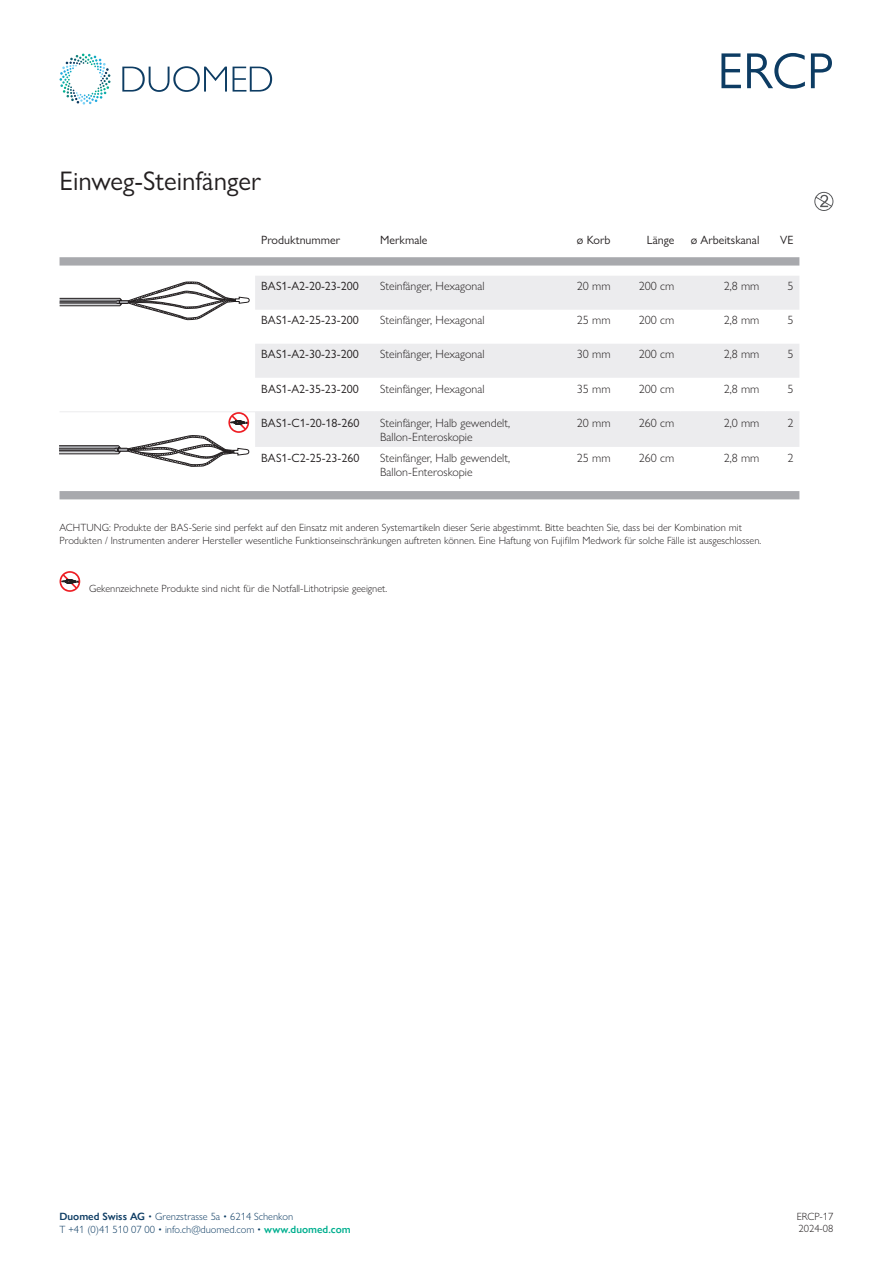
<style>
.page{position:relative;width:893px;height:1263px;background:#fff}
.page>*{position:absolute;margin:0;border:0;box-sizing:border-box;transform-origin:0 0}
.t1{font:51px "Gill Sans Nova";color:#0d3c63}
.Titel2{font:27px "Gill Sans Nova";color:#231f20}
.t2{font:300 12px/14.4px "Gill Sans Nova";color:#231f20}
.t3{font:12px "Gill Sans Nova";color:#231f20}
.t4{font:300 10.5px/12.6px "Gill Sans Nova";color:#231f20}
.t5{font:300 10.5px/13.2px "Gill Sans Nova";color:#0d3c63}
.s1{font-weight:600}
.s2{font-weight:600;color:#01af8f}
</style>
<div class="page">
<svg style="left:60px;top:54px;width:51px;height:51px"></svg>
<svg style="left:122px;top:66px;width:150px;height:26px"></svg>
<svg style="left:814px;top:192px;width:19px;height:19px"></svg>
<svg style="left:60px;top:257px;width:739px;height:242px"></svg>
<svg style="left:255px;top:276px;width:544px;height:171px;fill:#ececee"></svg>
<hr style="left:60px;top:411px;width:70px;height:1px;background:#ececee">
<hr style="left:130px;top:411px;width:125px;height:1px;background:#ececee">
<hr style="left:255px;top:411px;width:119px;height:1px;background:#ececee">
<hr style="left:374px;top:411px;width:183px;height:1px;background:#ececee">
<hr style="left:557px;top:411px;width:60px;height:1px;background:#ececee">
<hr style="left:617px;top:411px;width:63px;height:1px;background:#ececee">
<hr style="left:680px;top:411px;width:85px;height:1px;background:#ececee">
<hr style="left:765px;top:411px;width:34px;height:1px;background:#ececee">
<svg style="left:59px;top:281px;width:191px;height:39px"></svg>
<svg style="left:59px;top:412px;width:190px;height:55px"></svg>
<svg style="left:60px;top:571px;width:20px;height:21px"></svg>
<p class="Titel2" style="left:60px;top:164px;width:203px">Einweg-Steinfänger</p>
<h1 class="t1" style="left:718px;top:40px;width:117px">ERCP</h1>
<p class="t3" style="left:261px;top:233px;width:81px">Produktnummer</p>
<p class="t3" style="left:380px;top:233px;width:49px">Merkmale</p>
<p class="t3" style="left:577px;top:233px;width:35px">ø Korb</p>
<p class="t3" style="left:647px;top:233px;width:29px">Länge</p>
<p class="t3" style="left:691px;top:233px;width:70px">ø Arbeitskanal</p>
<p class="t3" style="left:780px;top:233px;width:15px">VE</p>
<p class="t3" style="left:261px;top:279px;width:99px">BAS1-A2-20-23-200</p>
<p class="t2" style="left:380px;top:279px;width:106px">Steinfänger, Hexagonal</p>
<p class="t2" style="left:577px;top:279px;width:35px">20 mm</p>
<p class="t2" style="left:639px;top:279px;width:37px">200 cm</p>
<p class="t2" style="left:724px;top:279px;width:37px">2,8 mm</p>
<p class="t2" style="left:787px;top:279px;width:7px">5</p>
<p class="t3" style="left:261px;top:313px;width:99px">BAS1-A2-25-23-200</p>
<p class="t2" style="left:380px;top:313px;width:106px">Steinfänger, Hexagonal</p>
<p class="t2" style="left:577px;top:313px;width:35px">25 mm</p>
<p class="t2" style="left:639px;top:313px;width:37px">200 cm</p>
<p class="t2" style="left:724px;top:313px;width:37px">2,8 mm</p>
<p class="t2" style="left:787px;top:313px;width:7px">5</p>
<p class="t3" style="left:261px;top:347px;width:99px">BAS1-A2-30-23-200</p>
<p class="t2" style="left:380px;top:347px;width:106px">Steinfänger, Hexagonal</p>
<p class="t2" style="left:577px;top:347px;width:35px">30 mm</p>
<p class="t2" style="left:639px;top:347px;width:37px">200 cm</p>
<p class="t2" style="left:724px;top:347px;width:37px">2,8 mm</p>
<p class="t2" style="left:787px;top:347px;width:7px">5</p>
<p class="t3" style="left:261px;top:381px;width:99px">BAS1-A2-35-23-200</p>
<p class="t2" style="left:380px;top:381px;width:106px">Steinfänger, Hexagonal</p>
<p class="t2" style="left:577px;top:381px;width:35px">35 mm</p>
<p class="t2" style="left:639px;top:381px;width:37px">200 cm</p>
<p class="t2" style="left:724px;top:381px;width:37px">2,8 mm</p>
<p class="t2" style="left:787px;top:381px;width:7px">5</p>
<p class="t3" style="left:261px;top:415px;width:100px">BAS1-C1-20-18-260</p>
<p class="t2" style="left:380px;top:415px;width:132px">Steinfänger, Halb gewendelt,<br>Ballon-Enteroskopie</p>
<p class="t2" style="left:577px;top:415px;width:35px">20 mm</p>
<p class="t2" style="left:639px;top:415px;width:37px">260 cm</p>
<p class="t2" style="left:724px;top:415px;width:37px">2,0 mm</p>
<p class="t2" style="left:787px;top:415px;width:7px">2</p>
<p class="t3" style="left:261px;top:450px;width:100px">BAS1-C2-25-23-260</p>
<p class="t2" style="left:380px;top:450px;width:132px">Steinfänger, Halb gewendelt,<br>Ballon-Enteroskopie</p>
<p class="t2" style="left:577px;top:450px;width:35px">25 mm</p>
<p class="t2" style="left:639px;top:450px;width:37px">260 cm</p>
<p class="t2" style="left:724px;top:450px;width:37px">2,8 mm</p>
<p class="t2" style="left:787px;top:450px;width:7px">2</p>
<p class="t4" style="left:60px;top:521px;width:703px">ACHTUNG: Produkte der BAS-Serie sind perfekt auf den Einsatz mit anderen Systemartikeln dieser Serie abgestimmt. Bitte beachten Sie, dass bei der Kombination mit<br>Produkten / Instrumenten anderer Hersteller wesentliche Funktionseinschränkungen auftreten können. Eine Haftung von Fujifilm Medwork für solche Fälle ist ausgeschlossen.</p>
<p class="t4" style="left:89px;top:582px;width:300px">Gekennzeichnete Produkte sind nicht für die Notfall-Lithotripsie geeignet.</p>
<p class="t5" style="left:60px;top:1209px;width:293px"><span class="s1">Duomed Swiss AG</span> • Grenzstrasse 5a • 6214 Schenkon<br>T +41 (0)41 510 07 00 • info.ch@duomed.com • <span class="s2">www.duomed.com</span></p>
<p class="t4" style="left:797px;top:1209px;width:38px">ERCP-17<br>2024-08</p>
</div>
